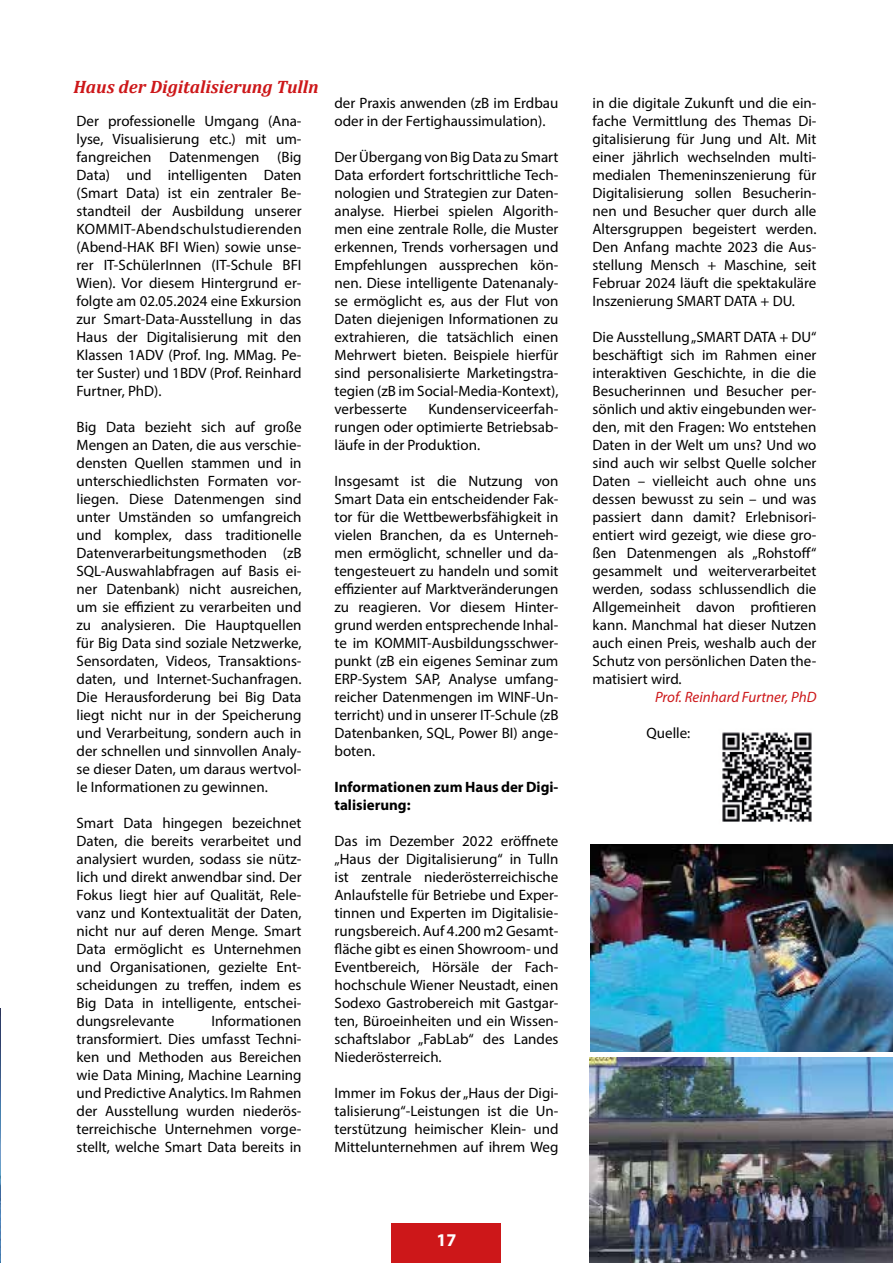
<style>
.page{position:relative;width:893px;height:1263px;background:#fff}
.page>*{position:absolute;margin:0;border:0;box-sizing:border-box;transform-origin:0 0}
.t1{font:italic 700 18px "Cambria";color:#cd1719}
.t2{font:700 18px "Myriad Pro";color:#fff}
.t3{font:15px/18px "Myriad Pro";color:#000;text-align:justify}
.t4{font:700 15px/18px "Myriad Pro";color:#000}
.t5{font:italic 15px "Myriad Pro";color:#cd1719}
</style>
<div class="page">
<img style="left:0;top:1008px;width:1px;height:255px">
<img style="left:722px;top:732px;width:90px;height:90px">
<div style="left:392px;top:1224px;width:109px;height:39px;background:#cd1719"></div>
<img style="left:590px;top:844px;width:303px;height:419px">
<hr style="left:589px;top:1053px;width:304px;height:4px;background:#fff">
<p class="t1" style="left:74px;top:74px;width:247px">Haus der Digitalisierung Tulln</p>
<p class="t3" style="left:77px;top:112px;width:227px">Der professionelle Umgang (Ana&shy;lyse, Visualisierung etc.) mit um&shy;fangreichen Datenmengen (Big Data) und intelligenten Daten (Smart Data) ist ein zentraler Be&shy;standteil der Ausbildung unserer KOMMIT-Abendschulstudierenden (Abend-HAK BFI Wien) sowie unse&shy;rer IT-SchülerInnen (IT-Schule BFI Wien). Vor diesem Hintergrund er&shy;folgte am 02.05.2024 eine Exkursion zur Smart-Data-Ausstellung in das Haus der Digitalisierung mit den Klassen 1ADV (Prof. Ing. MMag. Pe&shy;ter Suster) und 1BDV (Prof. Reinhard Furtner, PhD).</p>
<p class="t3" style="left:77px;top:418px;width:227px">Big Data bezieht sich auf große Mengen an Daten, die aus verschie&shy;densten Quellen stammen und in unterschiedlichsten Formaten vor&shy;liegen. Diese Datenmengen sind unter Umständen so umfangreich und komplex, dass traditionelle Datenverarbeitungsmethoden (zB SQL-Auswahlabfragen auf Basis ei&shy;ner Datenbank) nicht ausreichen, um sie effizient zu verarbeiten und zu analysieren. Die Hauptquellen für Big Data sind soziale Netzwerke, Sensordaten, Videos, Transaktions&shy;daten, und Internet-Suchanfragen.<br>Die Herausforderung bei Big Data liegt nicht nur in der Speicherung und Verarbeitung, sondern auch in der schnellen und sinnvollen Analy&shy;se dieser Daten, um daraus wertvol&shy;le Informationen zu gewinnen.</p>
<p class="t3" style="left:77px;top:814px;width:227px">Smart Data hingegen bezeichnet Daten, die bereits verarbeitet und analysiert wurden, sodass sie nütz&shy;lich und direkt anwendbar sind. Der Fokus liegt hier auf Qualität, Rele&shy;vanz und Kontextualität der Daten, nicht nur auf deren Menge. Smart Data ermöglicht es Unternehmen und Organisationen, gezielte Ent&shy;scheidungen zu treffen, indem es Big Data in intelligente, entschei&shy;dungsrelevante</p>
<p class="t3" style="left:77px;top:1012px;width:227px;text-indent:135px">Informationen transformiert. Dies umfasst Techni&shy;ken und Methoden aus Bereichen wie Data Mining, Machine Learning und Predictive Analytics. Im Rahmen der Ausstellung wurden niederös&shy;terreichische Unternehmen vorge&shy;stellt, welche Smart Data bereits in</p>
<p class="t3" style="left:334px;top:94px;width:225px">der Praxis anwenden (zB im Erdbau oder in der Fertighaussimulation).</p>
<p class="t3" style="left:334px;top:148px;width:225px">Der Übergang von Big Data zu Smart Data erfordert fortschrittliche Tech&shy;nologien und Strategien zur Daten&shy;analyse. Hierbei spielen Algorith&shy;men eine zentrale Rolle, die Muster erkennen, Trends vorhersagen und Empfehlungen aussprechen kön&shy;nen. Diese intelligente Datenanaly&shy;se ermöglicht es, aus der Flut von Daten diejenigen Informationen zu extrahieren, die tatsächlich einen Mehrwert bieten. Beispiele hierfür sind personalisierte Marketingstra&shy;tegien (zB im Social-Media-Kontext), verbesserte</p>
<p class="t3" style="left:334px;top:400px;width:225px;text-indent:94px">Kundenserviceerfah&shy;rungen oder optimierte Betriebsab&shy;läufe in der Produktion.</p>
<p class="t3" style="left:334px;top:472px;width:225px">Insgesamt ist die Nutzung von Smart Data ein entscheidender Fak&shy;tor für die Wettbewerbsfähigkeit in vielen Branchen, da es Unterneh&shy;men ermöglicht, schneller und da&shy;tengesteuert zu handeln und somit effizienter auf Marktveränderungen zu reagieren. Vor diesem Hinter&shy;grund werden entsprechende Inhal&shy;te im KOMMIT-Ausbildungsschwer&shy;punkt (zB ein eigenes Seminar zum ERP-System SAP, Analyse umfang&shy;reicher Datenmengen im WINF-Un&shy;terricht) und in unserer IT-Schule (zB Datenbanken, SQL, Power BI) ange&shy;boten.</p>
<p class="t4" style="left:334px;top:777px;width:225px">Informationen zum Haus der Digi&shy;talisierung:</p>
<p class="t3" style="left:334px;top:832px;width:225px">Das im Dezember 2022 eröffnete „Haus der Digitalisierung“ in Tulln ist zentrale niederösterreichische Anlaufstelle für Betriebe und Exper&shy;tinnen und Experten im Digitalisie&shy;rungsbereich. Auf 4.200 m2 Gesamt&shy;fläche gibt es einen Showroom- und Eventbereich, Hörsäle der Fach&shy;hochschule Wiener Neustadt, einen Sodexo Gastrobereich mit Gastgar&shy;ten, Büroeinheiten und ein Wissen&shy;schaftslabor „FabLab“ des Landes Niederösterreich.</p>
<p class="t3" style="left:334px;top:1084px;width:225px">Immer im Fokus der „Haus der Digi&shy;talisierung“-Leistungen ist die Un&shy;terstützung heimischer Klein- und Mittelunternehmen auf ihrem Weg</p>
<p class="t2" style="left:436px;top:1228px;width:21px">17</p>
<p class="t3" style="left:592px;top:94px;width:225px">in die digitale Zukunft und die ein&shy;fache Vermittlung des Themas Di&shy;gitalisierung für Jung und Alt. Mit einer jährlich wechselnden multi&shy;medialen Themeninszenierung für Digitalisierung sollen Besucherin&shy;nen und Besucher quer durch alle Altersgruppen begeistert werden.<br>Den Anfang machte 2023 die Aus&shy;stellung Mensch + Maschine, seit Februar 2024 läuft die spektakuläre Inszenierung SMART DATA + DU.</p>
<p class="t3" style="left:592px;top:328px;width:225px">Die Ausstellung „SMART DATA + DU“ beschäftigt sich im Rahmen einer interaktiven Geschichte, in die die Besucherinnen und Besucher per&shy;sönlich und aktiv eingebunden wer&shy;den, mit den Fragen: Wo entstehen Daten in der Welt um uns? Und wo sind auch wir selbst Quelle solcher Daten – vielleicht auch ohne uns dessen bewusst zu sein – und was passiert dann damit? Erlebnisori&shy;entiert wird gezeigt, wie diese gro&shy;ßen Datenmengen als „Rohstoff“ gesammelt und weiterverarbeitet werden, sodass schlussendlich die Allgemeinheit davon profitieren kann. Manchmal hat dieser Nutzen auch einen Preis, weshalb auch der Schutz von persönlichen Daten the&shy;matisiert wird.</p>
<p class="t5" style="left:655px;top:688px;width:163px">Prof. Reinhard Furtner, PhD</p>
<p class="t3" style="left:646px;top:724px;width:45px">Quelle:</p>
</div>
